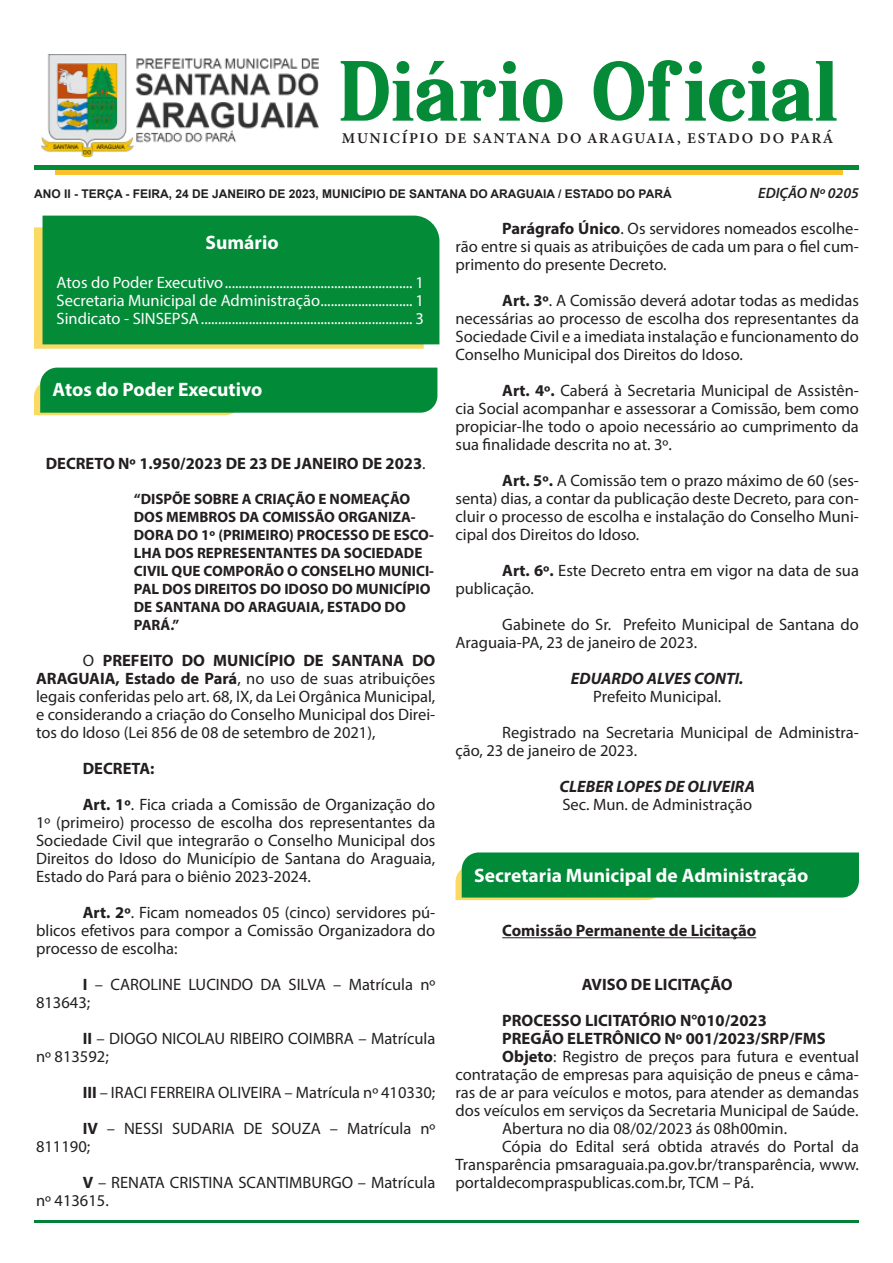
<style>
.page{position:relative;width:893px;height:1263px;background:#fff}
.page>*{position:absolute;margin:0;border:0;box-sizing:border-box;transform-origin:0 0}
.t1{font:700 79.5px "Serif Memorial";color:#058a38}
.titul{font:700 19.5px "Myriad Pro";color:#fff}
.titulo_suma{font:700 19.5px "Myriad Pro";color:#fff}
.texto{font:16.5px/18px "Myriad Pro";color:#231f20;text-align:justify}
.t2{font:16.5px "Myriad Pro";color:#fff}
.texto-2{font:700 16.5px "Myriad Pro";color:#231f20}
.texto_centr{font:700 16.5px "Myriad Pro";color:#231f20}
.texto_centr-2{font:16.5px "Myriad Pro";color:#231f20}
.texto_centr-3{font:italic 700 16.5px "Myriad Pro";color:#231f20}
.resumopro{font:700 15px/18px "Myriad Pro";color:#231f20}
.t3{font:15px "Minion Variable Concept";letter-spacing:.125em;color:#231f20}
.t4{font:italic 600 15px "Myriad Pro";color:#231f20}
.t5{font:700 12px "Arial";color:#231f20}
.s1{font-weight:700}
.s2{font-weight:400}
</style>
<div class="page">
<hr style="left:34px;top:1220px;width:825px;height:3px;background:#028137">
<hr style="left:34px;top:165px;width:825px;height:4px;background:#038b38">
<div style="left:55px;top:170px;width:787px;height:5px;background:#fac12d"></div>
<svg style="left:34px;top:227px;width:390px;height:122px;background:#e8d565"></svg>
<div style="left:43px;top:216px;width:396px;height:128px;background:#038b38"></div>
<img style="left:41px;top:55px;width:277px;height:101px">
<svg style="left:34px;top:368px;width:403px;height:47px;background:#129140"></svg>
<hr style="left:502px;top:937px;width:254px;height:1px;background:#231f20">
<svg style="left:455px;top:852px;width:404px;height:48px;background:#169343"></svg>
<p class="t1" style="left:338px;top:28px;width:501px">Diário Oficial</p>
<p class="t3" style="left:342px;top:127px;width:492px">MUNICÍPIO DE SANTANA DO ARAGUAIA, ESTADO DO PARÁ</p>
<p class="t5" style="left:34px;top:185px;width:639px">ANO II - TERÇA - FEIRA, 24 DE JANEIRO DE 2023, MUNICÍPIO DE SANTANA DO ARAGUAIA / ESTADO DO PARÁ</p>
<p class="t4" style="left:758px;top:183px;width:102px">EDIÇÃO Nº 0205</p>
<p class="titulo_suma" style="left:206px;top:229px;width:74px">Sumário</p>
<p class="t2" style="left:57px;top:272px;width:369px">Atos do Poder Executivo....................................................... 1</p>
<p class="t2" style="left:57px;top:290px;width:369px">Secretaria Municipal de Administração........................... 1</p>
<p class="t2" style="left:57px;top:308px;width:369px">Sindicato - SINSEPSA.............................................................. 3</p>
<p class="texto" style="left:455px;top:219px;width:405px;text-indent:47px"><span class="s1">Parágrafo Único</span>. Os servidores nomeados escolhe&shy;rão entre si quais as atribuições de cada um para o fiel cum&shy;primento do presente Decreto.</p>
<p class="texto" style="left:455px;top:291px;width:405px;text-indent:47px"><span class="s1">Art. 3º</span>. A Comissão deverá adotar todas as medidas necessárias ao processo de escolha dos representantes da Sociedade Civil e a imediata instalação e funcionamento do Conselho Municipal dos Direitos do Idoso.</p>
<p class="texto" style="left:455px;top:381px;width:405px;text-indent:47px"><span class="s1">Art. 4º.</span> Caberá à Secretaria Municipal de Assistên&shy;cia Social acompanhar e assessorar a Comissão, bem como propiciar-lhe todo o apoio necessário ao cumprimento da sua finalidade descrita no at. 3º.</p>
<p class="texto" style="left:455px;top:471px;width:405px;text-indent:47px"><span class="s1">Art. 5º.</span> A Comissão tem o prazo máximo de 60 (ses&shy;senta) dias, a contar da publicação deste Decreto, para con&shy;cluir o processo de escolha e instalação do Conselho Muni&shy;cipal dos Direitos do Idoso.</p>
<p class="texto" style="left:455px;top:561px;width:405px;text-indent:47px"><span class="s1">Art. 6º.</span> Este Decreto entra em vigor na data de sua publicação.</p>
<p class="texto" style="left:455px;top:615px;width:405px;text-indent:47px">Gabinete do Sr. Prefeito Municipal de Santana do<br>Araguaia-PA, 23 de janeiro de 2023.</p>
<p class="texto_centr-3" style="left:571px;top:668px;width:174px">EDUARDO ALVES CONTI.</p>
<p class="texto_centr-2" style="left:593px;top:686px;width:129px">Prefeito Municipal.</p>
<p class="texto" style="left:455px;top:723px;width:405px;text-indent:47px">Registrado na Secretaria Municipal de Administra&shy;ção, 23 de janeiro de 2023.</p>
<p class="texto_centr-3" style="left:560px;top:776px;width:197px">CLEBER LOPES DE OLIVEIRA</p>
<p class="texto_centr-2" style="left:562px;top:794px;width:191px">Sec. Mun. de Administração</p>
<p class="titul" style="left:53px;top:377px;width:211px">Atos do Poder Executivo</p>
<p class="texto_centr" style="left:46px;top:453px;width:381px">DECRETO Nº 1.950/2023 DE 23 DE JANEIRO DE 2023<span class="s2">.</span></p>
<p class="resumopro" style="left:134px;top:489px;width:302px">“DISPÕE SOBRE A CRIAÇÃO E NOMEAÇÃO<br>DOS MEMBROS DA COMISSÃO ORGANIZA-<br>DORA DO 1º (PRIMEIRO) PROCESSO DE ESCO-<br>LHA DOS REPRESENTANTES DA SOCIEDADE<br>CIVIL QUE COMPORÃO O CONSELHO MUNICI-<br>PAL DOS DIREITOS DO IDOSO DO MUNICÍPIO<br>DE SANTANA DO ARAGUAIA, ESTADO DO<br>PARÁ.”</p>
<p class="texto" style="left:36px;top:651px;width:401px;text-indent:47px">O <span class="s1">PREFEITO DO MUNICÍPIO DE SANTANA DO ARAGUAIA, Estado de Pará</span>, no uso de suas atribuições legais conferidas pelo art. 68, IX, da Lei Orgânica Municipal, e considerando a criação do Conselho Municipal dos Direi&shy;tos do Idoso (Lei 856 de 08 de setembro de 2021),</p>
<p class="texto-2" style="left:83px;top:758px;width:73px">DECRETA:</p>
<p class="texto" style="left:36px;top:795px;width:401px;text-indent:47px"><span class="s1">Art. 1º</span>. Fica criada a Comissão de Organização do 1º (primeiro) processo de escolha dos representantes da Sociedade Civil que integrarão o Conselho Municipal dos Direitos do Idoso do Município de Santana do Araguaia, Estado do Pará para o biênio 2023-2024.</p>
<p class="texto" style="left:36px;top:903px;width:401px;text-indent:47px"><span class="s1">Art. 2º</span>. Ficam nomeados 05 (cinco) servidores pú&shy;blicos efetivos para compor a Comissão Organizadora do processo de escolha:</p>
<p class="texto" style="left:36px;top:975px;width:401px;text-indent:47px"><span class="s1">I</span> – CAROLINE LUCINDO DA SILVA – Matrícula nº<br>813643;</p>
<p class="texto" style="left:36px;top:1029px;width:401px;text-indent:47px"><span class="s1">II</span> – DIOGO NICOLAU RIBEIRO COIMBRA – Matrícula nº 813592;</p>
<p class="texto" style="left:83px;top:1083px;width:354px"><span class="s1">III</span> – IRACI FERREIRA OLIVEIRA – Matrícula nº 410330;</p>
<p class="texto" style="left:36px;top:1119px;width:401px;text-indent:47px"><span class="s1">IV</span> – NESSI SUDARIA DE SOUZA – Matrícula nº<br>811190;</p>
<p class="texto" style="left:36px;top:1173px;width:401px;text-indent:47px"><span class="s1">V</span> – RENATA CRISTINA SCANTIMBURGO – Matrícula nº 413615.</p>
<p class="titul" style="left:474px;top:863px;width:336px">Secretaria Municipal de Administração</p>
<p class="texto-2" style="left:502px;top:920px;width:255px">Comissão Permanente de Licitação</p>
<p class="texto_centr" style="left:582px;top:974px;width:152px">AVISO DE LICITAÇÃO</p>
<p class="texto-2" style="left:502px;top:1010px;width:266px">PROCESSO LICITATÓRIO N°010/2023</p>
<p class="texto-2" style="left:502px;top:1028px;width:325px">PREGÃO ELETRÔNICO Nº 001/2023/SRP/FMS</p>
<p class="texto" style="left:455px;top:1047px;width:405px;text-indent:47px"><span class="s1">Objeto</span>: Registro de preços para futura e eventual contratação de empresas para aquisição de pneus e câma&shy;ras de ar para veículos e motos, para atender as demandas dos veículos em serviços da Secretaria Municipal de Saúde.</p>
<p class="texto" style="left:502px;top:1119px;width:286px">Abertura no dia 08/02/2023 ás 08h00min.</p>
<p class="texto" style="left:455px;top:1137px;width:405px;text-indent:47px">Cópia do Edital será obtida através do Portal da Transparência pmsaraguaia.pa.gov.br/transparência, www. portaldecompraspublicas.com.br, TCM – Pá.</p>
</div>
